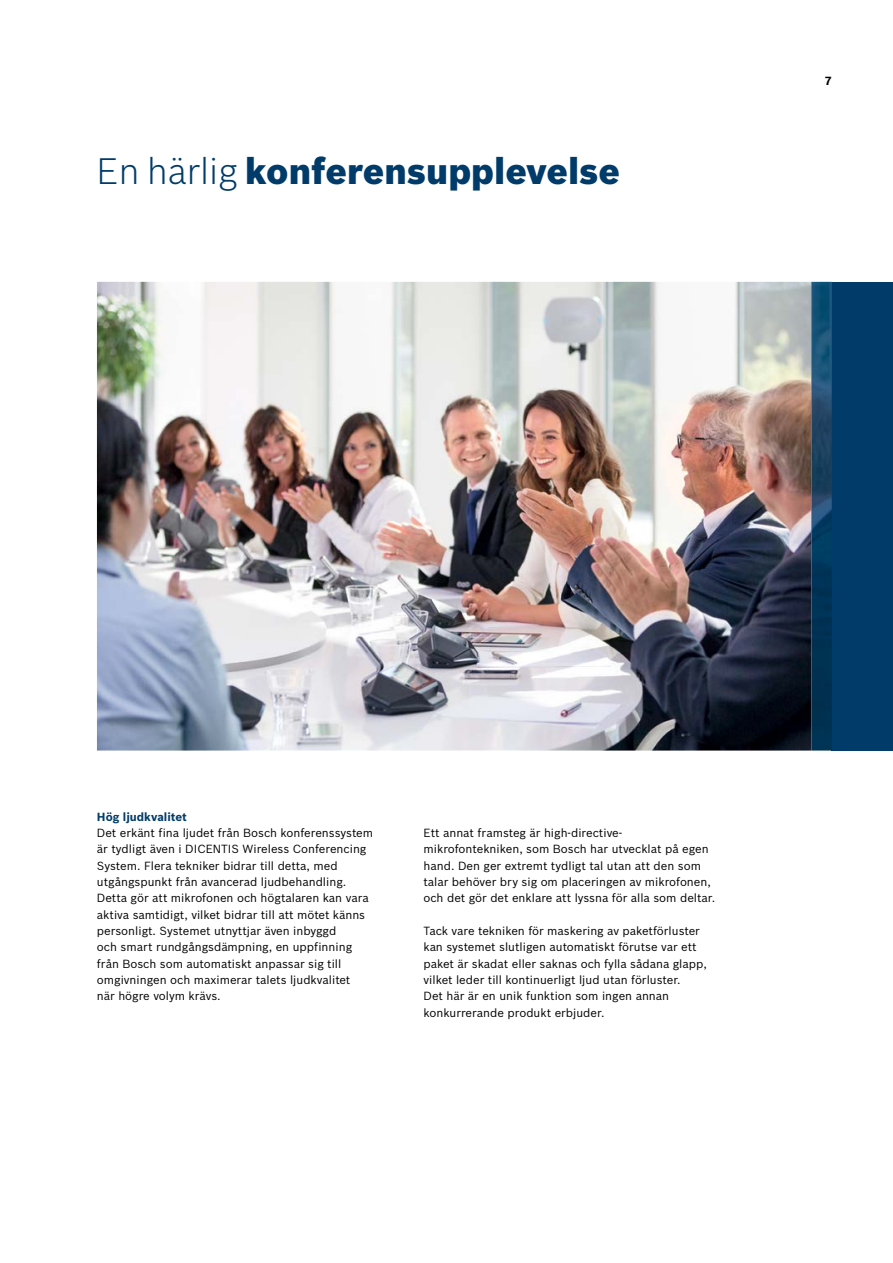
<style>
.page{position:relative;width:893px;height:1263px;background:#fff}
.page>*{position:absolute;margin:0;border:0;box-sizing:border-box;transform-origin:0 0}
.t1{font:900 36px "Bosch Sans";color:#003b6a}
.t2{font:11.55px/16.4px "Bosch Sans";color:#000}
.t3{font:700 11.55px "Bosch Sans";color:#003b6a}
.t4{font:700 11.55px "Bosch Sans";color:#000}
.s1{font-weight:300}
</style>
<div class="page">
<img style="left:97px;top:282px;width:714px;height:468px">
<div style="left:832px;top:282px;width:61px;height:468px;background:#003b6a"></div>
<img style="left:811px;top:282px;width:21px;height:468px">
<h1 class="t1" style="left:97px;top:144px;width:525px"><span class="s1">En härlig</span> konferensupplevelse</h1>
<p class="t4" style="left:825px;top:72px;width:8px">7</p>
<p class="t3" style="left:97px;top:808px;width:91px">Hög ljudkvalitet</p>
<p class="t2" style="left:97px;top:824px;width:278px">Det erkänt fina ljudet från Bosch konferenssystem är tydligt även i DICENTIS Wireless Conferencing System. Flera tekniker bidrar till detta, med utgångspunkt från avancerad ljudbehandling.<br>Detta gör att mikrofonen och högtalaren kan vara aktiva samtidigt, vilket bidrar till att mötet känns personligt. Systemet utnyttjar även inbyggd<br>och smart rundgångsdämpning, en uppfinning från Bosch som automatiskt anpassar sig till omgivningen och maximerar talets ljudkvalitet<br>när högre volym krävs.</p>
<p class="t2" style="left:423px;top:824px;width:293px">Ett annat framsteg är high-directive&shy;mikrofontekniken, som Bosch har utvecklat på egen hand. Den ger extremt tydligt tal utan att den som talar behöver bry sig om placeringen av mikrofonen, och det gör det enklare att lyssna för alla som deltar.</p>
<p class="t2" style="left:423px;top:922px;width:285px">Tack vare tekniken för maskering av paketförluster kan systemet slutligen automatiskt förutse var ett paket är skadat eller saknas och fylla sådana glapp, vilket leder till kontinuerligt ljud utan förluster.<br>Det här är en unik funktion som ingen annan konkurrerande produkt erbjuder.</p>
</div>
